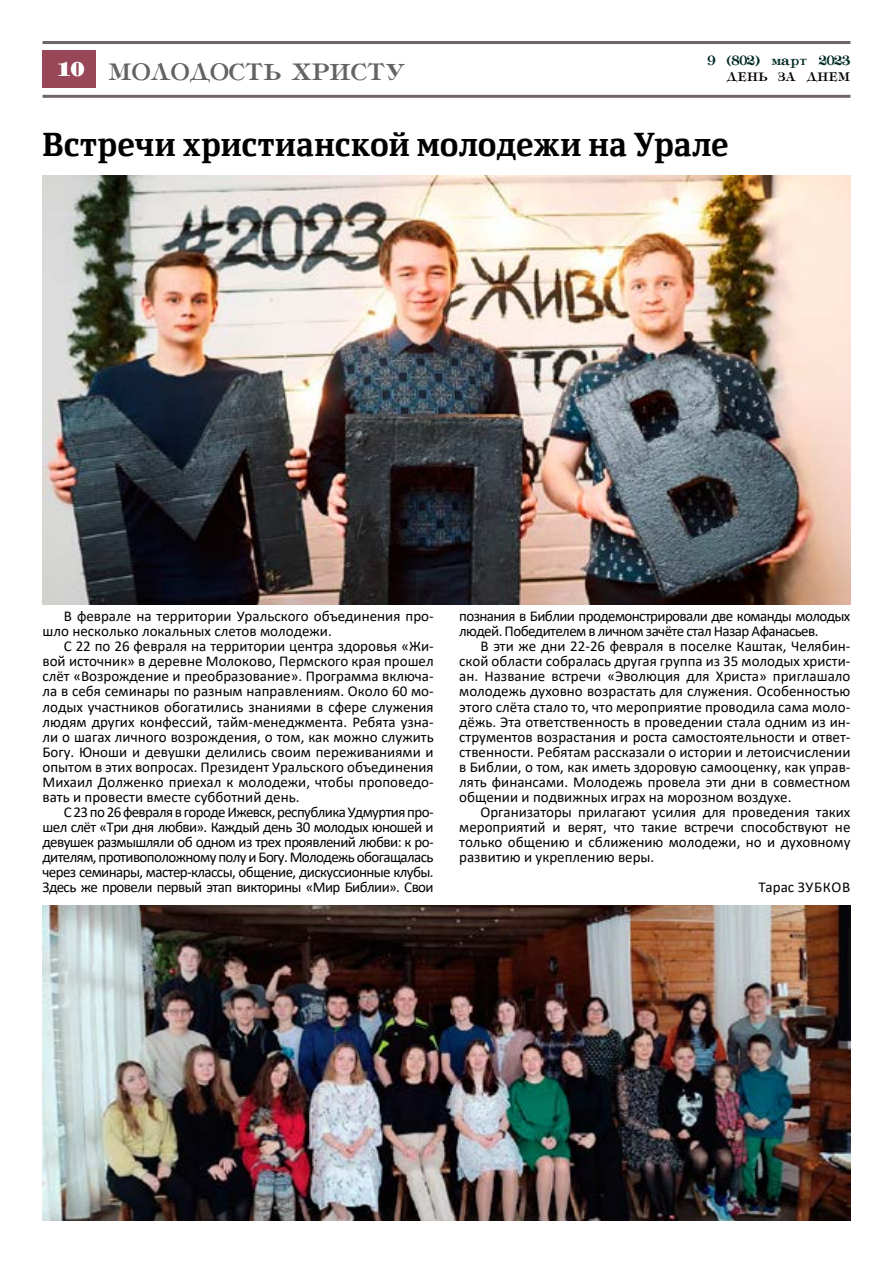
<style>
.page{position:relative;width:893px;height:1263px;background:#fff}
.page>*{position:absolute;margin:0;border:0;box-sizing:border-box;transform-origin:0 0}
.t1{font:700 33px "Yefimov Serif W03";letter-spacing:.015em;color:#000;scale:.92 1}
.t2{font:28.5px "Tiffany";color:#636363}
.t3{font:16.5px "Tiffany";color:#002a25}
.t4{font:15px/15px "Calibri";color:#000;text-align:justify}
.t5{font:15px/15px "Calibri";letter-spacing:-.04em;color:#000}
.t6{font:15px "Tiffany";color:#000}
</style>
<div class="page">
<hr style="left:43px;top:41px;width:807px;height:3px;background:#6e6564">
<hr style="left:43px;top:95px;width:807px;height:3px;background:#6e6564">
<div style="left:43px;top:51px;width:53px;height:37px;background:#984759"></div>
<img style="left:43px;top:906px;width:807px;height:314px">
<img style="left:43px;top:176px;width:807px;height:428px">
<p class="t3" style="left:708px;top:52px;width:144px">9 (802) март 2023</p>
<h2 class="t2" style="left:58px;top:58px;width:349px"><sup>10</sup> молодость христу</h2>
<p class="t6" style="left:727px;top:69px;width:125px">ДЕНЬ ЗА ДНЕМ</p>
<h1 class="t1" style="left:43px;top:123px;width:747px">Встречи христианской молодежи на Урале</h1>
<p class="t4" style="left:43px;top:609px;width:393px;text-indent:21px">В феврале на территории Уральского объединения про&shy;шло несколько локальных слетов молодежи.</p>
<p class="t4" style="left:43px;top:639px;width:393px;text-indent:21px">С 22 по 26 февраля на территории центра здоровья «Жи&shy;вой источник» в деревне Молоково, Пермского края прошел слёт «Возрождение и преобразование». Программа включа&shy;ла в себя семинары по разным направлениям. Около 60 мо&shy;лодых участников обогатились знаниями в сфере служения людям других конфессий, тайм-менеджмента. Ребята узна&shy;ли о шагах личного возрождения, о том, как можно служить Богу. Юноши и девушки делились своим переживаниями и опытом в этих вопросах. Президент Уральского объединения Михаил Долженко приехал к молодежи, чтобы проповедо&shy;вать и провести вместе субботний день.</p>
<p class="t4" style="left:43px;top:804px;width:393px;text-indent:21px">С 23 по 26 февраля в городе Ижевск, республика Удмуртия про&shy;шел слёт «Три дня любви». Каждый день 30 молодых юношей и девушек размышляли об одном из трех проявлений любви: к ро&shy;дителям, противоположному полу и Богу. Молодежь обогащалась через семинары, мастер-классы, общение, дискуссионные клубы.<br>Здесь же провели первый этап викторины «Мир Библии». Свои</p>
<p class="t5" style="left:459px;top:609px;width:393px">познания в Библии продемонстрировали две команды молодых людей. Победителем в личном зачёте стал Назар Афанасьев.</p>
<p class="t4" style="left:459px;top:639px;width:393px;text-indent:21px">В эти же дни 22-26 февраля в поселке Каштак, Челябин&shy;ской области собралась другая группа из 35 молодых христи&shy;ан. Название встречи «Эволюция для Христа» приглашало молодежь духовно возрастать для служения. Особенностью этого слёта стало то, что мероприятие проводила сама моло&shy;дёжь. Эта ответственность в проведении стала одним из ин&shy;струментов возрастания и роста самостоятельности и ответ&shy;ственности. Ребятам рассказали о истории и летоисчислении в Библии, о том, как иметь здоровую самооценку, как управ&shy;лять финансами. Молодежь провела эти дни в совместном общении и подвижных играх на морозном воздухе.</p>
<p class="t4" style="left:459px;top:804px;width:393px;text-indent:21px">Организаторы прилагают усилия для проведения таких мероприятий и верят, что такие встречи способствуют не только общению и сближению молодежи, но и духовному развитию и укреплению веры.</p>
<p class="t4" style="left:758px;top:879px;width:58px">Тарас Зубков</p>
</div>
